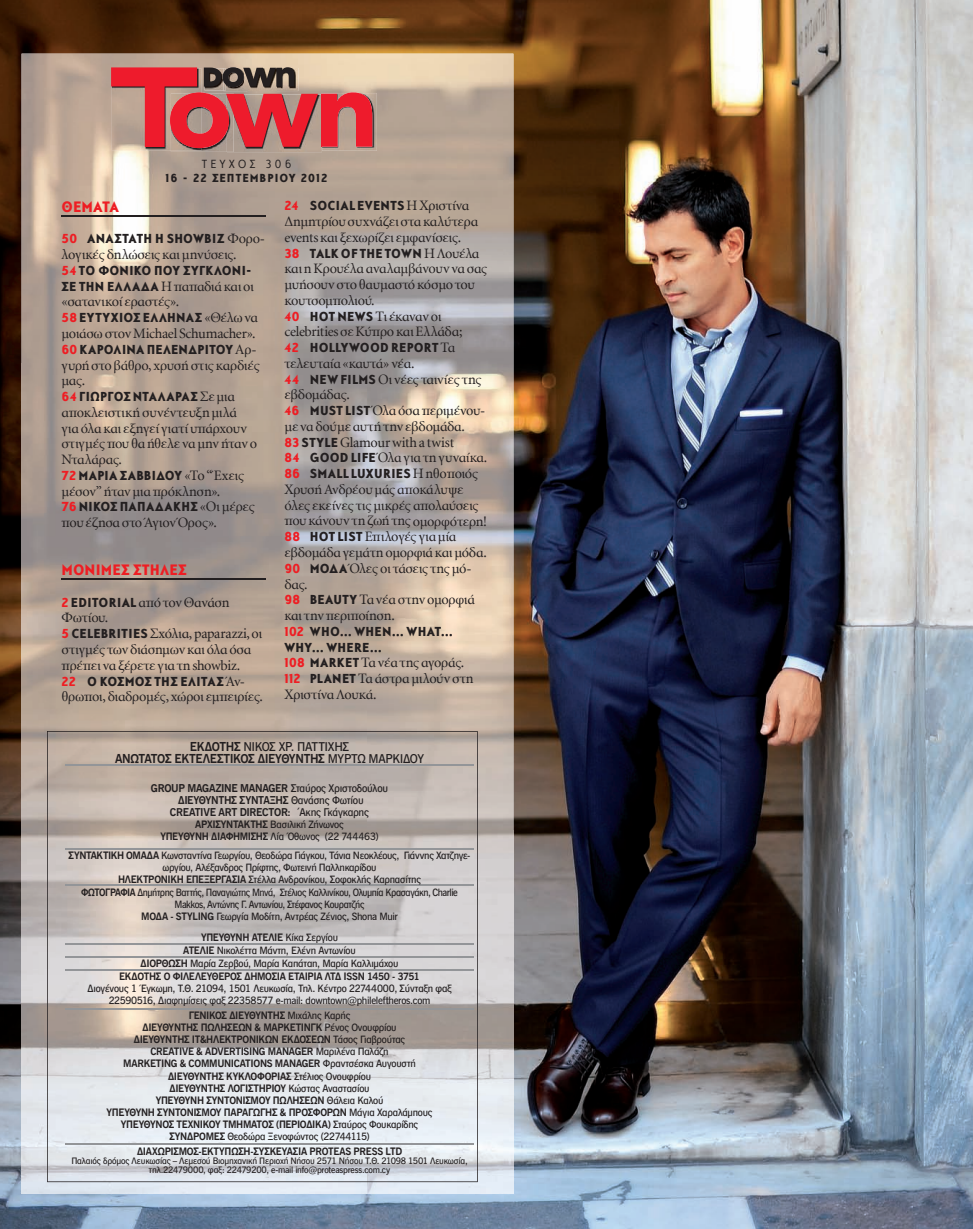
<style>
.page{position:relative;width:973px;height:1229px;background:#fff}
.page>*{position:absolute;margin:0;border:0;box-sizing:border-box;transform-origin:0 0}
.t1{font:900 16.5px "Mercury";letter-spacing:.01em;color:#ee1d23}
.t2{font:14.25px/15.8px "Minion Greek";letter-spacing:-.02em;color:#231f20}
.t3{font:900 14.25px/15.8px "Mercury";letter-spacing:.02em;color:#231f20}
.t4{font:900 12.75px "Mercury";letter-spacing:.08em;color:#231f20}
.t5{font:12.75px "Mercury";letter-spacing:.25em;color:#231f20}
.t6{font:600 12.3px "C Dsans 04";letter-spacing:-.035em;color:#231f20}
.t7{font:500 12.3px "C Dsans 03";letter-spacing:-.035em;color:#231f20}
.t8{font:600 10.8px/12px "C Dsans 04";letter-spacing:-.03em;color:#231f20;text-align:center}
.t9{font:600 10.2px/12px "C Dsans 04";letter-spacing:-.03em;color:#231f20;text-align:center}
.t10{font:500 10.2px/12px "C Dsans 03";letter-spacing:-.03em;color:#231f20;text-align:center}
.t11{font:500 10.2px/11.9px "C Dsans 03";letter-spacing:-.03em;color:#231f20;text-align:center;scale:.93 1}
.t12{font:500 9px/9px "C Dsans 03";letter-spacing:-.02em;color:#231f20;text-align:center}
.s1{color:#ee1d23}
.s2{font-family:"Minion Greek";font-weight:400}
.s3{font-family:"Mercury";font-weight:900}
.s4{font-family:"Mercury";font-weight:900;color:#ee1d23}
.s5{font-family:"C Dsans 04";font-weight:600}
.s6{font-family:"C Dsans 03";font-weight:500}
</style>
<div class="page">
<img style="left:0;top:0;width:973px;height:1228px">
<img style="left:22px;top:54px;width:491px;height:1138px">
<img style="left:233px;top:93px;width:144px;height:59px">
<img style="left:171px;top:148px;width:56px;height:4px">
<img style="left:227px;top:148px;width:6px;height:4px">
<img style="left:112px;top:148px;width:59px;height:3px">
<img style="left:171px;top:148px;width:30px;height:3px">
<svg style="left:111px;top:67px;width:261px;height:81px;background:#c65d5d"></svg>
<svg style="left:47px;top:731px;width:431px;height:450px;background:#cac5c4"></svg>
<hr style="left:62px;top:215px;width:204px;height:1px;background:#231f20">
<hr style="left:62px;top:578px;width:204px;height:1px;background:#231f20">
<p class="t5" style="left:202px;top:160px;width:91px">ΤΕΥΧΟΣ 306</p>
<p class="t4" style="left:166px;top:174px;width:163px">16 - 22 ΣΕΠΤΕΜΒΡΙΟΥ 2012</p>
<p class="t1" style="left:62px;top:201px;width:59px">ΘΕΜΑΤΑ</p>
<p class="t3" style="left:62px;top:233px;width:205px"><span class="s1">50</span> ΑΝΑΣΤΑΤΗ Η SHOWBIZ <span class="s2">Φορο-</span></p>
<p class="t2" style="left:62px;top:248px;width:176px">λογικέςδηλώσειςκαιμηνύσεις.</p>
<p class="t3" style="left:62px;top:264px;width:192px"><span class="s1">54</span> ΤΟ ΦΟΝΙΚΟ ΠΟΥ ΣΥΓΚΛΟΝΙ-</p>
<p class="t2" style="left:62px;top:279px;width:194px"><span class="s3">ΣΕ ΤΗΝ ΕΛΛΑΔΑ</span> Ηπαπαδιάκαιοι «σατανικοί εραστές».</p>
<p class="t3" style="left:62px;top:311px;width:198px"><span class="s1">58</span> ΕΥΤΥΧΙΟΣ ΕΛΛΗΝΑΣ <span class="s2">«Θέλωνα</span></p>
<p class="t2" style="left:62px;top:326px;width:196px">μοιάσωστον Michael Schumacher».</p>
<p class="t3" style="left:62px;top:343px;width:197px"><span class="s1">60</span> ΚΑΡΟΛΙΝΑ ΠΕΛΕΝΔΡΙΤΟΥ<span class="s2">Αρ-</span></p>
<p class="t2" style="left:61px;top:358px;width:200px">γυρήστοβάθρο, χρυσήστιςκαρδιές μας.</p>
<p class="t3" style="left:61px;top:390px;width:175px"><span class="s1">64</span> ΓΙΩΡΓΟΣΝΤΑΛΑΡΑΣ <span class="s2">Σεμια</span></p>
<p class="t2" style="left:61px;top:405px;width:197px">αποκλειστικήσυνέντευξημιλά γιαόλακαι εξηγεί γιατίυπάρχουν στιγμέςπουθαήθελε ναμηνήτανο<br>Νταλάρας.</p>
<p class="t3" style="left:61px;top:469px;width:184px"><span class="s1">72</span>ΜΑΡΙΑ ΣΑΒΒΙΔΟΥ <span class="s2">«Το “Έχεις</span></p>
<p class="t2" style="left:61px;top:484px;width:160px">μέσον” ήτανμιαπρόκληση».</p>
<p class="t3" style="left:61px;top:500px;width:195px"><span class="s1">76</span>ΝΙΚΟΣ ΠΑΠΑΔΑΚΗΣ <span class="s2">«Οιμέρες</span></p>
<p class="t2" style="left:61px;top:515px;width:157px">πουέζησαστοΆγιονΌρος».</p>
<p class="t1" style="left:62px;top:564px;width:127px">ΜΟΝΙΜΕΣ ΣΤΗΛΕΣ</p>
<p class="t2" style="left:62px;top:595px;width:202px"><span class="s4">2</span> <span class="s3">EDITORIAL</span> απότονΘανάση<br>Φωτίου.<br><span class="s4">5</span> <span class="s3">CELEBRITIES</span> Σχόλια, paparazzi, οι στιγμές τωνδιάσημων καιόλαόσα πρέπει ναξέρετε γιατη showbiz.</p>
<p class="t3" style="left:62px;top:674px;width:185px"><span class="s1">22</span> Ο ΚΟΣΜΟΣ ΤΗΣ ΕΛΙΤΑΣ<span class="s2">Άν-</span></p>
<p class="t2" style="left:62px;top:689px;width:203px">θρωποι, διαδρομές, χώροι εμπειρίες.</p>
<p class="t3" style="left:284px;top:199px;width:186px"><span class="s1">24</span> SOCIAL EVENTS<span class="s2">ΗΧριστίνα</span></p>
<p class="t2" style="left:284px;top:214px;width:195px">Δημητρίουσυχνάζειστακαλύτερα events και ξεχωρίζει εμφανίσεις.</p>
<p class="t3" style="left:284px;top:247px;width:197px"><span class="s1">38</span> TALKOF THE TOWN <span class="s2">H Λουέλα</span></p>
<p class="t2" style="left:284px;top:262px;width:205px">καιηΚρουέλααναλαμβάνουν νασας μυήσουνστοθαυμαστόκόσμοτου κουτσομπολιού.<br><span class="s4">40</span> <span class="s3">HOTNEWS</span> Τι έκανανοι celebrities σεΚύπροκαιΕλλάδα;</p>
<p class="t3" style="left:284px;top:341px;width:172px"><span class="s1">42</span> HOLLYWOOD REPORT <span class="s2">Τα</span></p>
<p class="t2" style="left:284px;top:356px;width:204px">τελευταία «καυτά» νέα.<br><span class="s4">44</span> <span class="s3">NEW FILMS</span> Οι νέες ταινίες της εβδομάδας.<br><span class="s4">46</span> <span class="s3">MUST LIST</span> Όλαόσαπεριμένου&shy;με ναδούμεαυτήτην εβδομάδα.<br><span class="s4">83</span> <span class="s3">STYLE</span> Glamour with a twist<br><span class="s4">84</span> <span class="s3">GOOD LIFE</span> Όλαγιατηγυναίκα.</p>
<p class="t3" style="left:284px;top:467px;width:195px"><span class="s1">86</span> SMALL LUXURIES<span class="s2">Ηηθοποιός</span></p>
<p class="t2" style="left:284px;top:482px;width:204px">ΧρυσήΑνδρέουμάςαποκάλυψε όλες εκείνες τιςμικρέςαπολαύσεις πουκάνουν τηζωήτηςομορφότερη!<br><span class="s4">88</span> <span class="s3">HOT LIST</span> Επιλογές γιαμία εβδομάδαγεμάτηομορφιάκαιμόδα.<br><span class="s4">90</span> <span class="s3">ΜΟΔΑ</span> Όλεςοι τάσεις τηςμό&shy;δας.<br><span class="s4">98</span> <span class="s3">BEAUTY</span> Τανέαστηνομορφιά και τηνπεριποίηση.</p>
<p class="t3" style="left:284px;top:625px;width:170px"><span class="s1">102</span> WHO... WHEN... WHAT...<br>WHY... WHERE...</p>
<p class="t2" style="left:284px;top:655px;width:191px"><span class="s4">108</span> <span class="s3">MARKET</span> Τανέατηςαγοράς.<br><span class="s4">112</span> <span class="s3">PLANET</span> Ταάστραμιλούνστη<br>ΧριστίναΛουκά.</p>
<p class="t7" style="left:190px;top:741px;width:161px"><span class="s5">EΚ∆OΤΗΣ</span> ΝΙΚΟΣ ΧΡ. ΠΑΤΤΙΧΗΣ</p>
<p class="t6" style="left:115px;top:753px;width:311px">ΑΝΩΤΑΤΟΣ ΕΚΤΕΛΕΣΤΙΚΟΣ ∆ΙΕΥΘΥΝΤΗΣ <span class="s6">ΜΥΡΤΩ ΜΑΡΚΙ∆ΟΥ</span></p>
<p class="t8" style="left:151px;top:782px;width:239px">GROUP MAGAZINE MANAGER <span class="s6">Σταύρος Χριστοδούλου </span>∆ΙΕΥΘΥΝΤΗΣ ΣΥΝΤΑΞΗΣ <span class="s6">Θανάσης Φωτίου<br></span>CREATIVE ART DIRECTOR: <span class="s6">΄Ακης Γκάγκαρης</span></p>
<p class="t10" style="left:160px;top:819px;width:220px"><span class="s5">ΑΡΧΙΣΥΝΤΑΚΤΗΣ</span> Βασιλική Ζήνωνος<br><span class="s5">ΥΠΕΥΘΥΝΗ ∆ΙΑΦΗΜΙΣΗΣ</span> Λία Όθωνος (22 744463)</p>
<p class="t10" style="left:69px;top:849px;width:403px"><span class="s5">ΣΥΝΤΑΚΤΙΚΗ ΟΜΑ∆Α</span> Κωνσταντίνα Γεωργίου, Θεοδώρα Γιάγκου, Τάνια Νεοκλέους, Γιάννης Χατζηγε&shy;ωργίου, Αλέξανδρος Πρίφτης, Φωτεινή Παλληκαρίδου<br><span class="s5">ΗΛΕΚΤΡΟΝΙΚΗ ΕΠΕΞΕΡΓΑΣΙΑ</span> Στέλλα Ανδρονίκου, Σοφοκλής Καρπασίτης</p>
<p class="t11" style="left:81px;top:887px;width:407px"><span class="s5">ΦΩΤΟΓΡΑΦΙΑ</span> ∆ημήτρης Βαττής, Παναγιώτης Μηνά, Στέλιος Καλλινίκου, Ολυμπία Κρασαγάκη, Charlie<br>Makkos, Αντώνης Γ. Αντωνίου, Στέφανος Κουρατζής<br><span class="s5">ΜΟ∆Α - STYLING</span> Γεωργία Μοδίτη, Αντρέας Ζένιος, Shona Muir</p>
<p class="t9" style="left:201px;top:932px;width:139px">ΥΠΕΥΘΥΝΗ ΑΤΕΛΙΕ <span class="s6">Κίκα Σεργίου</span></p>
<p class="t10" style="left:141px;top:944px;width:259px;line-height:12.9px"><span class="s5">ΑΤΕΛΙΕ</span> Νικολέττα Μάντη, Ελένη Αντωνίου<br><span class="s5">∆ΙΟΡΘΩΣΗ</span> Μαρία Ζερβού, Μαρία Καπάταη, Μαρία Καλλιμάχου</p>
<p class="t9" style="left:119px;top:971px;width:302px">ΕΚ∆ΟΤΗΣ Ο ΦΙΛΕΛΕΥΘΕΡΟΣ ∆ΗΜΟΣΙΑ ΕΤΑΙΡΙΑ ΛΤ∆ ISSN 1450 - 3751</p>
<p class="t10" style="left:88px;top:983px;width:365px">∆ιογένους 1 Έγκωμη, Τ.Θ. 21094, 1501 Λευκωσία, Τηλ. Κέντρο 22744000, Σύνταξη φαξ<br>22590516, ∆ιαφημίσεις φαξ 22358577 e-mail: downtown@phileleftheros.com</p>
<p class="t9" style="left:107px;top:1010px;width:328px">ΓΕΝΙΚΟΣ ∆ΙΕΥΘΥΝΤΗΣ <span class="s6">Mιχάλης Καρής<br></span>∆ΙΕΥΘΥΝΤΗΣ ΠΩΛΗΣΕΩΝ &amp; ΜΑΡΚΕΤΙΝΓΚ <span class="s6">Ρένος Ονουφρίου<br></span>∆ΙΕΥΘΥΝΤΗΣ IT&amp;ΗΛΕΚΤΡΟΝΙΚΩΝ ΕΚ∆ΟΣΕΩΝ <span class="s6">Tάσος Γιαβρούτας<br></span>CREATIVE &amp; ADVERTISING MANAGER <span class="s6">Μαριλένα Παλάζη<br></span>MARKETING &amp; COMMUNICATIONS MANAGER <span class="s6">Φραντσέσκα Αυγουστή </span>∆ΙΕΥΘΥΝΤΗΣ ΚΥΚΛΟΦΟΡΙΑΣ <span class="s6">Στέλιος Ονουφρίου<br></span>∆ΙΕΥΘΥΝΤΗΣ ΛΟΓΙΣΤΗΡΙΟΥ <span class="s6">Κώστας Αναστασίου<br></span>ΥΠΕΥΘΥΝΗ ΣΥΝΤΟΝΙΣΜΟΥ ΠΩΛΗΣΕΩΝ <span class="s6">Θάλεια Καλού<br></span>ΥΠΕΥΘΥΝΗ ΣΥΝΤΟΝΙΣΜΟΥ ΠΑΡΑΓΩΓΗΣ &amp; ΠΡΟΣΦΟΡΩΝ <span class="s6">Μάγια Χαραλάμπους </span>ΥΠΕΥΘΥΝΟΣ ΤΕΧΝΙΚΟΥ ΤΜΗΜΑΤΟΣ (ΠΕΡΙΟ∆ΙΚΑ) <span class="s6">Σταύρος Φουκαρίδης</span></p>
<p class="t10" style="left:169px;top:1130px;width:202px"><span class="s5">ΣΥΝ∆ΡΟΜΕΣ</span> Θεοδώρα Ξενοφώντος (22744115)</p>
<p class="t9" style="left:137px;top:1145px;width:267px">∆ΙΑΧΩΡΙΣΜΟΣ-ΕΚΤΥΠΩΣΗ-ΣΥΣΚΕΥΑΣΙΑ PROTEAS PRESS LTD</p>
<p class="t12" style="left:71px;top:1156px;width:398px">Παλαιός δρόμος Λευκωσίας – Λεμεσού Βιομηχανική Περιοχή Νήσου 2571 Νήσου Τ.Θ. 21098 1501 Λευκωσία, τηλ.22479000, φαξ: 22479200, e-mail info@proteaspress.com.cy</p>
</div>
